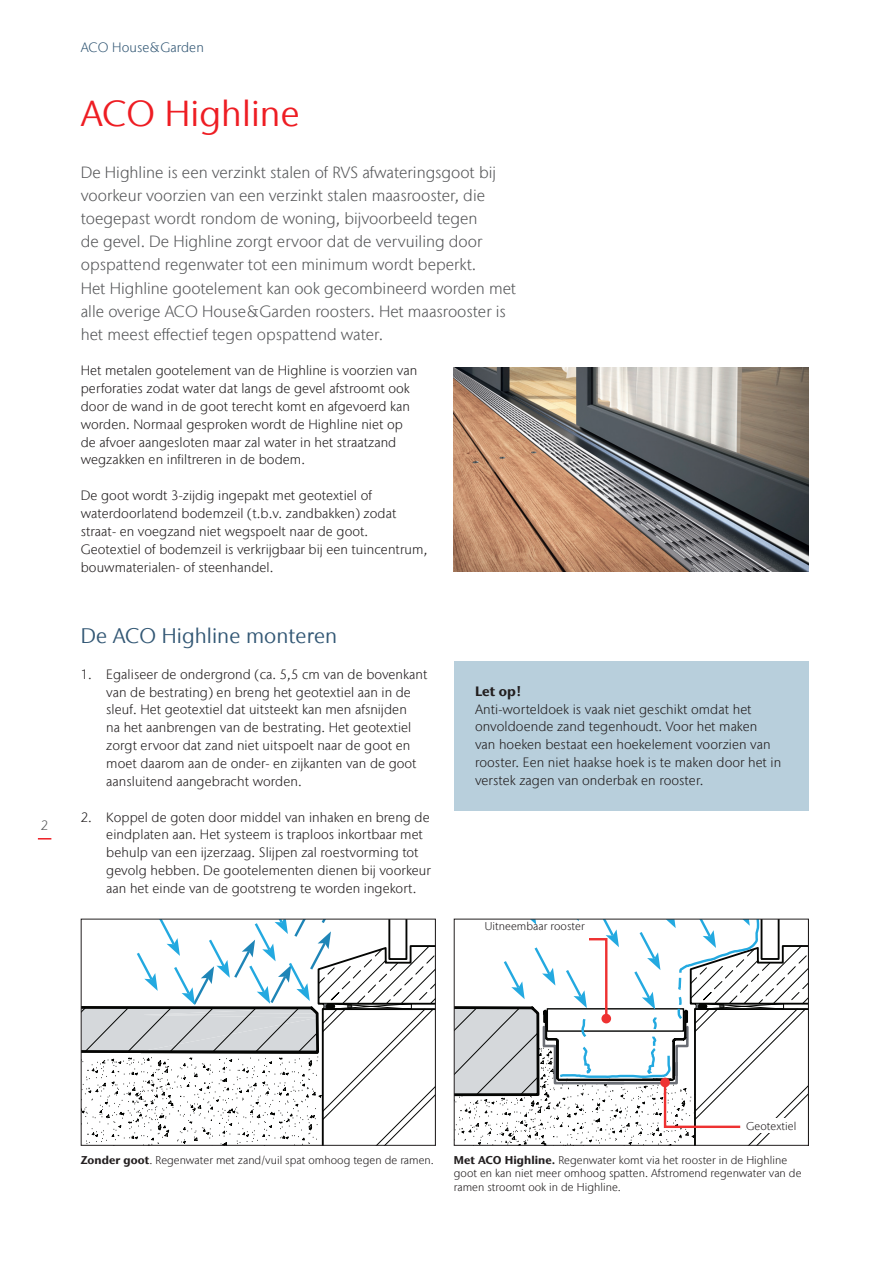
<style>
.page{position:relative;width:893px;height:1263px;background:#fff}
.page>*{position:absolute;margin:0;border:0;box-sizing:border-box;transform-origin:0 0}
.Heading_red__24pt{font:36px "Stone Sans IIITC Com";letter-spacing:.005em;color:#ee1d23}
.TOC_heading_dark_blue__14pt{font:21px "Stone Sans IIITC Com";letter-spacing:.005em;color:#335875}
.Introductie_dark_grey__11pt{font:300 16.2px/23.1px "Stone Sans IIITC Com";color:#57585a}
.Body_black__9pt{font:300 13.5px/17.9px "Stone Sans IIITC Com";letter-spacing:.005em;color:#231f20}
.t1{font:300 13.5px "Stone Sans IIITC Com";letter-spacing:.005em;color:#335875}
.Body_black__9pt-2{font:700 13.5px "Stone Sans IIITC Com";color:#231f20}
.t2{font:300 13.5px "Stone Sans IIITC Com";color:#57585a}
.Caption_black__7_5pt{font:300 11.25px/13.5px "Stone Sans IIITC Com";letter-spacing:.005em;color:#231f20}
.s1{font-weight:700}
</style>
<div class="page">
<div style="left:454px;top:661px;width:355px;height:149px;background:#b8cfdc"></div>
<svg style="left:83px;top:921px;width:351px;height:223px"></svg>
<div style="left:81px;top:919px;width:355px;height:227px;border:1px solid #231f20"></div>
<svg style="left:456px;top:921px;width:351px;height:223px"></svg>
<div style="left:601px;top:1014px;width:10px;height:9px;background:#ee3131;border-radius:50%"></div>
<div style="left:462px;top:932px;width:127px;height:14px;background:#fff"></div>
<div style="left:454px;top:919px;width:355px;height:227px;border:1px solid #231f20"></div>
<div style="left:746px;top:1118px;width:50px;height:14px;background:#fff"></div>
<img style="left:454px;top:368px;width:355px;height:203px">
<svg style="left:38px;top:838px;width:13px;height:1px"></svg>
<p class="t2" style="left:41px;top:816px;width:9px">2</p>
<p class="t1" style="left:81px;top:38px;width:125px">ACO House&amp;Garden</p>
<p class="Heading_red__24pt" style="left:81px;top:91px;width:220px">ACO Highline</p>
<p class="Introductie_dark_grey__11pt" style="left:81px;top:161px;width:437px">De Highline is een verzinkt stalen of RVS afwateringsgoot bij voorkeur voorzien van een verzinkt stalen maasrooster, die toegepast wordt rondom de woning, bijvoorbeeld tegen<br>de gevel. De Highline zorgt ervoor dat de vervuiling door opspattend regenwater tot een minimum wordt beperkt.<br>Het Highline gootelement kan ook gecombineerd worden met alle overige ACO House&amp;Garden roosters. Het maasrooster is het meest effectief tegen opspattend water.</p>
<p class="Body_black__9pt" style="left:81px;top:361px;width:338px">Het metalen gootelement van de Highline is voorzien van perforaties zodat water dat langs de gevel afstroomt ook door de wand in de goot terecht komt en afgevoerd kan worden. Normaal gesproken wordt de Highline niet op de afvoer aangesloten maar zal water in het straatzand wegzakken en infiltreren in de bodem.</p>
<p class="Body_black__9pt" style="left:81px;top:486px;width:348px">De goot wordt 3-zijdig ingepakt met geotextiel of waterdoorlatend bodemzeil (t.b.v. zandbakken) zodat straat- en voegzand niet wegspoelt naar de goot.<br>Geotextiel of bodemzeil is verkrijgbaar bij een tuincentrum, bouwmaterialen- of steenhandel.</p>
<p class="TOC_heading_dark_blue__14pt" style="left:81px;top:623px;width:258px">De ACO Highline monteren</p>
<p class="Body_black__9pt" style="left:106px;top:665px;width:323px;text-indent:-26px">1. Egaliseer de ondergrond (ca. 5,5 cm van de bovenkant van de bestrating) en breng het geotextiel aan in de sleuf. Het geotextiel dat uitsteekt kan men afsnijden<br>na het aanbrengen van de bestrating. Het geotextiel zorgt ervoor dat zand niet uitspoelt naar de goot en moet daarom aan de onder- en zijkanten van de goot aansluitend aangebracht worden.</p>
<p class="Body_black__9pt" style="left:106px;top:808px;width:326px;text-indent:-26px">2. Koppel de goten door middel van inhaken en breng de eindplaten aan. Het systeem is traploos inkortbaar met behulp van een ijzerzaag. Slijpen zal roestvorming tot gevolg hebben. De gootelementen dienen bij voorkeur aan het einde van de gootstreng te worden ingekort.</p>
<p class="Body_black__9pt-2" style="left:475px;top:682px;width:48px">Let op!</p>
<p class="Body_black__9pt" style="left:475px;top:700px;width:308px">Anti-worteldoek is vaak niet geschikt omdat het onvoldoende zand tegenhoudt. Voor het maken<br>van hoeken bestaat een hoekelement voorzien van rooster. Een niet haakse hoek is te maken door het in verstek zagen van onderbak en rooster.</p>
<p class="Caption_black__7_5pt" style="left:485px;top:919px;width:101px">Uitneembaar rooster</p>
<p class="Caption_black__7_5pt" style="left:746px;top:1119px;width:52px">Geotextiel</p>
<p class="Caption_black__7_5pt" style="left:81px;top:1153px;width:355px"><span class="s1">Zonder goot</span>. Regenwater met zand/vuil spat omhoog tegen de ramen.</p>
<p class="Caption_black__7_5pt" style="left:454px;top:1153px;width:349px"><span class="s1">Met ACO Highline.</span> Regenwater komt via het rooster in de Highline goot en kan niet meer omhoog spatten. Afstromend regenwater van de ramen stroomt ook in de Highline.</p>
</div>
